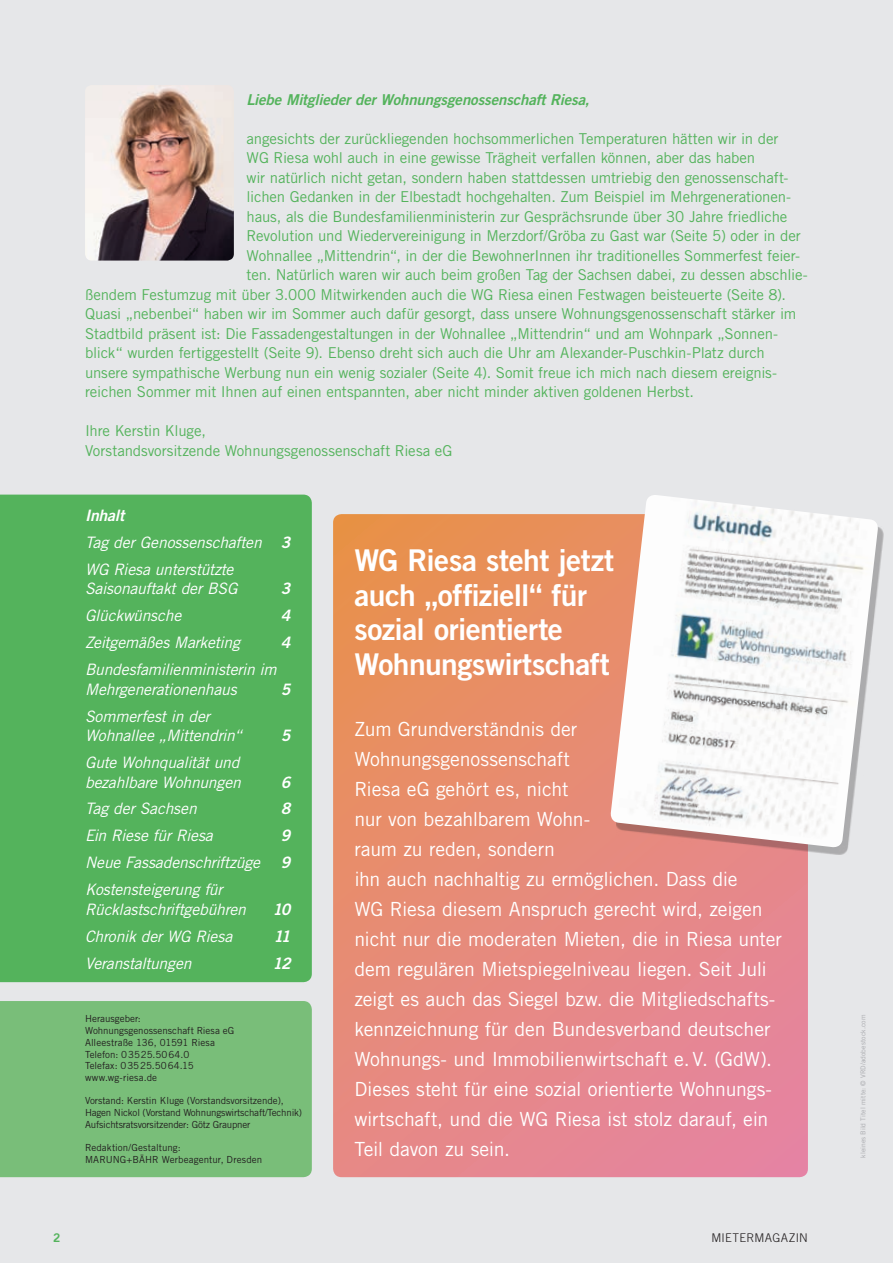
<style>
.page{position:relative;width:893px;height:1263px;background:#e6e7e9}
.page>*{position:absolute;margin:0;border:0;box-sizing:border-box;transform-origin:0 0}
.t1{font:30px/34.5px "Trade Gothic LT Std Bd 2";letter-spacing:-.02em;color:#fff}
.t2{font:19.5px/30px "Trade Gothic LT Std";letter-spacing:-.01em;color:#fff}
.t3{font:italic 15.75px/19.5px "Trade Gothic";letter-spacing:-.015em;color:#fff}
.t4{font:italic 15.75px "Trade Gothic Bold Two";letter-spacing:-.015em;color:#fff}
.t5{font:15px/19.5px "Trade Gothic LT Std";letter-spacing:-.01em;color:#54b35c}
.t6{font:italic 15px "Trade Gothic Bold Two";letter-spacing:-.01em;color:#54b35c}
.t7{font:300 12px "Trade Gothic LT Std";letter-spacing:.025em;color:#231f20}
.t8{font:12px "Trade Gothic LT Std Bd 2";color:#54b35c}
.t9{font:9.75px/11.7px "Trade Gothic LT Std";letter-spacing:-.005em;color:#231f20}
.t10{font:6.75px "Trade Gothic LT Std";letter-spacing:.005em;color:#a8a9ad}
.s1{font-family:"Trade Gothic Bold Two"}
</style>
<div class="page">
<div style="left:0;top:1001px;width:312px;height:176px;background:#79be79"></div>
<div style="left:0;top:494px;width:312px;height:489px;background:#54b35c"></div>
<svg style="left:333px;top:514px;width:475px;height:663px;background:#e68a7a"></svg>
<img style="left:85px;top:85px;width:149px;height:176px">
<div style="left:616px;top:502px;width:267px;height:352px;background:#231f20;opacity:.3"></div>
<img style="left:610px;top:495px;width:269px;height:353px">
<p class="t6" style="left:247px;top:90px;width:344px">Liebe Mitglieder der Wohnungsgenossenschaft Riesa,</p>
<p class="t5" style="left:247px;top:128px;width:533px">angesichts der zurückliegenden hochsommerlichen Temperaturen hätten wir in der</p>
<p class="t5" style="left:247px;top:148px;width:510px">WG Riesa wohl auch in eine gewisse Trägheit verfallen können, aber das haben</p>
<p class="t5" style="left:247px;top:167px;width:543px">wir natürlich nicht getan, sondern haben stattdessen umtriebig den genossenschaft-</p>
<p class="t5" style="left:247px;top:187px;width:546px">lichen Gedanken in der Elbestadt hochgehalten. Zum Beispiel im Mehrgenerationen-</p>
<p class="t5" style="left:247px;top:206px;width:542px">haus, als die Bundesfamilienministerin zur Gesprächsrunde über 30 Jahre friedliche</p>
<p class="t5" style="left:247px;top:226px;width:556px">Revolution und Wiedervereinigung in Merzdorf/Gröba zu Gast war (Seite 5) oder in der</p>
<p class="t5" style="left:247px;top:245px;width:555px">Wohnallee „Mittendrin“, in der die BewohnerInnen ihr traditionelles Sommerfest feier-</p>
<p class="t5" style="left:247px;top:265px;width:563px">ten. Natürlich waren wir auch beim großen Tag der Sachsen dabei, zu dessen abschlie-</p>
<p class="t5" style="left:85px;top:284px;width:703px">ßendem Festumzug mit über 3.000 Mitwirkenden auch die WG Riesa einen Festwagen beisteuerte (Seite 8).</p>
<p class="t5" style="left:85px;top:304px;width:713px">Quasi „nebenbei“ haben wir im Sommer auch dafür gesorgt, dass unsere Wohnungsgenossenschaft stärker im</p>
<p class="t5" style="left:85px;top:323px;width:695px">Stadtbild präsent ist: Die Fassadengestaltungen in der Wohnallee „Mittendrin“ und am Wohnpark „Sonnen-</p>
<p class="t5" style="left:85px;top:343px;width:681px">blick“ wurden fertiggestellt (Seite 9). Ebenso dreht sich auch die Uhr am Alexander-Puschkin-Platz durch</p>
<p class="t5" style="left:85px;top:362px;width:693px">unsere sympathische Werbung nun ein wenig sozialer (Seite 4). Somit freue ich mich nach diesem ereignis-</p>
<p class="t5" style="left:85px;top:382px;width:610px">reichen Sommer mit Ihnen auf einen entspannten, aber nicht minder aktiven goldenen Herbst.</p>
<p class="t5" style="left:85px;top:421px;width:369px">Ihre Kerstin Kluge,<br>Vorstandsvorsitzende Wohnungsgenossenschaft Riesa eG</p>
<p class="t4" style="left:85px;top:505px;width:41px">Inhalt</p>
<p class="t3" style="left:85px;top:528px;width:207px;line-height:27px">Tag der Genossenschaften <span class="s1">3<br></span>WG Riesa unterstützte</p>
<p class="t3" style="left:85px;top:579px;width:154px">Saisonauftakt der BSG</p>
<p class="t4" style="left:281px;top:579px;width:11px">3</p>
<p class="t3" style="left:85px;top:606px;width:98px">Glückwünsche</p>
<p class="t4" style="left:281px;top:606px;width:11px">4</p>
<p class="t3" style="left:85px;top:633px;width:156px">Zeitgemäßes Marketing</p>
<p class="t4" style="left:281px;top:633px;width:11px">4</p>
<p class="t3" style="left:85px;top:659px;width:193px">Bundesfamilienministerin im<br>Mehrgenerationenhaus</p>
<p class="t4" style="left:281px;top:679px;width:11px">5</p>
<p class="t3" style="left:85px;top:706px;width:158px">Sommerfest in der<br>Wohnallee „Mittendrin“</p>
<p class="t3" style="left:85px;top:752px;width:157px">Gute Wohnqualität und bezahlbare Wohnungen</p>
<p class="t4" style="left:281px;top:726px;width:11px">5</p>
<p class="t4" style="left:281px;top:772px;width:11px">6</p>
<p class="t3" style="left:85px;top:799px;width:113px">Tag der Sachsen</p>
<p class="t4" style="left:281px;top:799px;width:11px">8</p>
<p class="t3" style="left:85px;top:826px;width:129px">Ein Riese für Riesa</p>
<p class="t4" style="left:281px;top:826px;width:11px">9</p>
<p class="t3" style="left:85px;top:853px;width:176px">Neue Fassadenschriftzüge</p>
<p class="t4" style="left:281px;top:853px;width:11px">9</p>
<p class="t3" style="left:85px;top:880px;width:162px">Kostensteigerung für<br>Rücklastschriftgebühren</p>
<p class="t4" style="left:272px;top:899px;width:20px">10</p>
<p class="t3" style="left:85px;top:926px;width:149px">Chronik der WG Riesa</p>
<p class="t4" style="left:273px;top:926px;width:19px">11</p>
<p class="t3" style="left:85px;top:953px;width:108px">Veranstaltungen</p>
<p class="t4" style="left:273px;top:953px;width:19px">12</p>
<p class="t9" style="left:85px;top:1013px;width:151px">Herausgeber:<br>Wohnungsgenossenschaft Riesa eG<br>Alleestraße 136, 01591 Riesa<br>Telefon: 03525.5064.0<br>Telefax: 03525.5064.15 www.wg-riesa.de</p>
<p class="t9" style="left:85px;top:1095px;width:219px">Vorstand: Kerstin Kluge (Vorstandsvorsitzende),<br>Hagen Nickol (Vorstand Wohnungswirtschaft/Technik)<br>Aufsichtsratsvorsitzender: Götz Graupner</p>
<p class="t9" style="left:85px;top:1142px;width:179px">Redaktion/Gestaltung:<br>MARUNG+BÄHR Werbeagentur, Dresden</p>
<h1 class="t1" style="left:354px;top:543px;width:261px">WG Riesa steht jetzt auch „offiziell“ für sozial orientierte<br>Wohnungswirtschaft</h1>
<p class="t2" style="left:354px;top:714px;width:429px">Zum Grundverständnis der Wohnungsgenossenschaft<br>Riesa eG gehört es, nicht<br>nur von bezahlbarem Wohn-<br>raum zu reden, sondern<br>ihn auch nachhaltig zu ermöglichen. Dass die<br>WG Riesa diesem Anspruch gerecht wird, zeigen nicht nur die moderaten Mieten, die in Riesa unter dem regulären Mietspiegelniveau liegen. Seit Juli zeigt es auch das Siegel bzw. die Mitgliedschafts&shy;kennzeichnung für den Bundesverband deutscher Wohnungs- und Immobilienwirtschaft e. V. (GdW).<br>Dieses steht für eine sozial orientierte Wohnungs&shy;wirtschaft, und die WG Riesa ist stolz darauf, ein Teil davon zu sein.</p>
<p class="t8" style="left:53px;top:1230px;width:9px">2</p>
<p class="t7" style="left:711px;top:1230px;width:98px">MIETERMAGAZIN</p>
<p class="t10" style="left:859px;top:1158px;width:145px;rotate:-90deg">kleines Bild Titel mitte: © VRD/adobestock.com</p>
</div>
